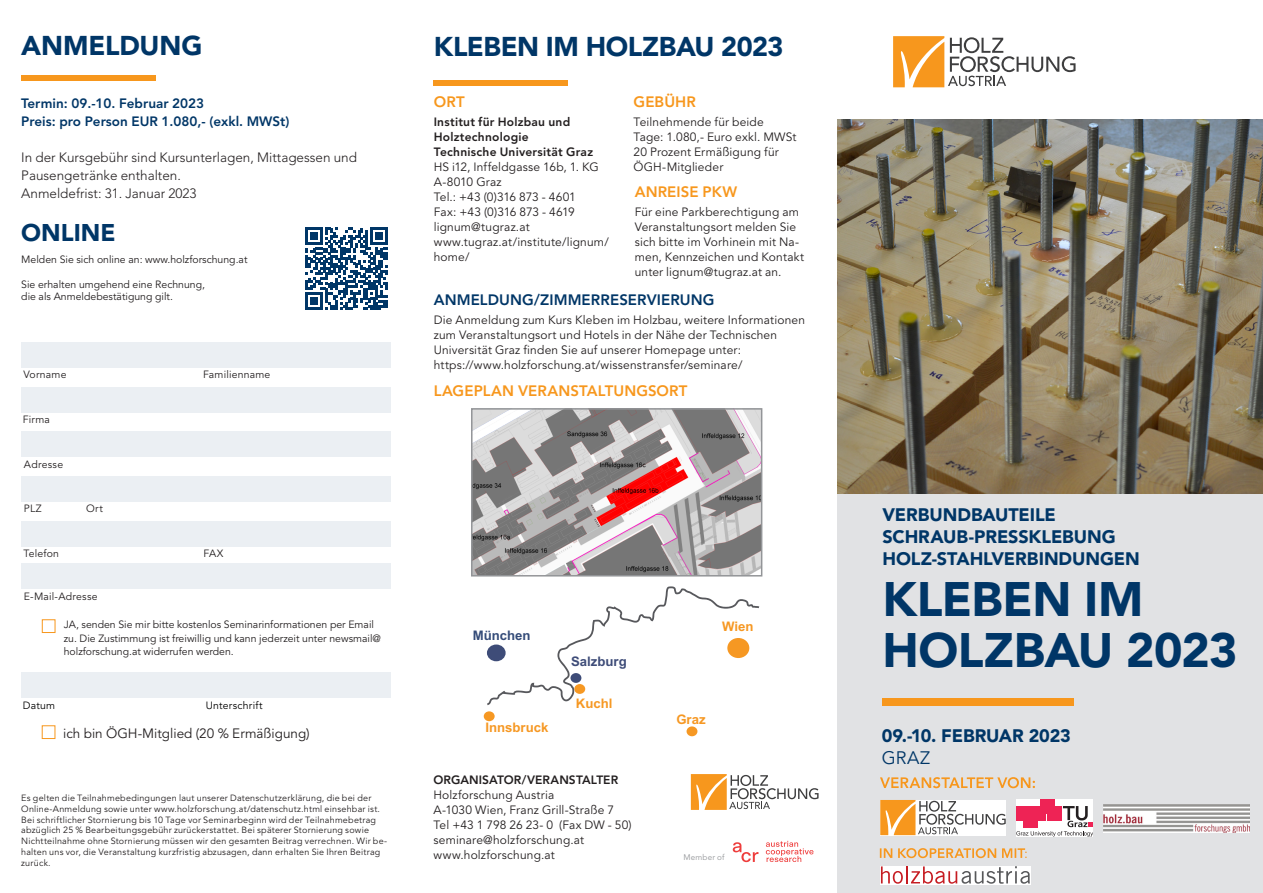
<style>
.page{position:relative;width:1263px;height:893px;background:#fff}
.page>*{position:absolute;margin:0;border:0;box-sizing:border-box;transform-origin:0 0}
.t1{font:900 48px/51px "Avenir";letter-spacing:-.01em;color:#003667}
.t2{font:900 27px "Avenir";letter-spacing:-.015em;color:#003667}
.t3{font:900 24px "Avenir";color:#003667}
.t4{font:900 18px/21.6px "Avenir";letter-spacing:-.005em;color:#003667}
.t5{font:18px "Avenir";color:#003667}
.t6{font:800 15px "Avenir";letter-spacing:.005em;color:#f7971d}
.t7{font:800 15px "Avenir";letter-spacing:.005em;color:#003667}
.t8{font:300 13.5px/18px "Avenir";color:#231f20}
.t9{font:800 13.5px/18px "Avenir";color:#003667}
.t10{font:13.5px "Avenir";color:#231f20}
.t11{font:700 13.2px "Arial";color:#f69823}
.t12{font:700 13.2px "Arial";color:#3e4c78}
.t13{font:700 13.2px "Arial";color:#354c79}
.t14{font:12px/15px "Avenir";letter-spacing:.015em;color:#231f20}
.t15{font:800 12px/15px "Avenir";letter-spacing:.02em;color:#231f20}
.t16{font:10.5px/13.5px "Avenir";color:#231f20}
.t17{font:10.5px "Avenir";letter-spacing:.02em;color:#231f20}
.t18{font:10.5px "Avenir";letter-spacing:.02em;color:#000}
.t19{font:9px/10.8px "Avenir";letter-spacing:.025em;color:#231f20}
.t20{font:8.1px "Avenir";letter-spacing:.025em;color:#939598}
</style>
<div class="page">
<div style="left:838px;top:480px;width:425px;height:413px;background:#e1e2e4"></div>
<img style="left:838px;top:119px;width:425px;height:375px">
<div style="left:882px;top:698px;width:192px;height:8px;background:#f7971d"></div>
<div style="left:434px;top:80px;width:134px;height:5px;background:#f7971d"></div>
<svg style="left:893px;top:36px;width:182px;height:51px"></svg>
<svg style="left:691px;top:774px;width:127px;height:36px"></svg>
<svg style="left:733px;top:842px;width:25px;height:20px"></svg>
<svg style="left:766px;top:841px;width:47px;height:21px"></svg>
<div style="left:21px;top:342px;width:370px;height:26px;background:#ebeff3"></div>
<div style="left:21px;top:387px;width:370px;height:25px;background:#ebeff3"></div>
<div style="left:21px;top:432px;width:370px;height:25px;background:#ebeff3"></div>
<div style="left:21px;top:476px;width:370px;height:26px;background:#ebeff3"></div>
<div style="left:21px;top:521px;width:370px;height:25px;background:#ebeff3"></div>
<div style="left:21px;top:563px;width:370px;height:25px;background:#ebeff3"></div>
<div style="left:21px;top:673px;width:370px;height:25px;background:#ebeff3"></div>
<div style="left:42px;top:725px;width:13px;height:14px;border:1px solid #f7971d"></div>
<svg style="left:305px;top:228px;width:83px;height:82px"></svg>
<div style="left:42px;top:619px;width:13px;height:14px;border:1px solid #f7971d"></div>
<div style="left:21px;top:75px;width:135px;height:5px;background:#f7971d"></div>
<svg style="left:487px;top:586px;width:272px;height:119px"></svg>
<div style="left:727px;top:638px;width:22px;height:20px;background:#f69823;border-radius:50%"></div>
<div style="left:487px;top:644px;width:19px;height:17px;background:#3e4c78;border-radius:50%"></div>
<div style="left:686px;top:726px;width:11px;height:10px;background:#f69823;border-radius:50%"></div>
<div style="left:574px;top:684px;width:11px;height:10px;background:#f69823;border-radius:50%"></div>
<div style="left:484px;top:711px;width:11px;height:10px;background:#f69823;border-radius:50%"></div>
<div style="left:570px;top:673px;width:11px;height:10px;background:#3e4c78;border-radius:50%"></div>
<img style="left:474px;top:411px;width:285px;height:162px">
<div style="left:471px;top:408px;width:291px;height:168px;border:2px solid #939598"></div>
<svg style="left:880px;top:848px;width:147px;height:10px"></svg>
<svg style="left:880px;top:777px;width:155px;height:11px"></svg>
<div style="left:880px;top:866px;width:150px;height:19px;background:#fff"></div>
<svg style="left:881px;top:866px;width:149px;height:18px"></svg>
<svg style="left:880px;top:835px;width:126px;height:1px"></svg>
<svg style="left:880px;top:800px;width:126px;height:35px"></svg>
<div style="left:1016px;top:799px;width:77px;height:38px;background:#fff"></div>
<div style="left:1040px;top:799px;width:14px;height:14px;background:#ee2355"></div>
<svg style="left:1016px;top:806px;width:77px;height:31px"></svg>
<img style="left:1104px;top:805px;width:146px;height:28px">
<h2 class="t2" style="left:21px;top:30px;width:183px">ANMELDUNG</h2>
<p class="t9" style="left:21px;top:94px;width:270px">Termin: 09.-10. Februar 2023<br>Preis: pro Person EUR 1.080,- (exkl. MWSt)</p>
<p class="t8" style="left:21px;top:148px;width:337px">In der Kursgebühr sind Kursunterlagen, Mittagessen und<br>Pausengetränke enthalten.<br>Anmeldefrist: 31. Januar 2023</p>
<h3 class="t3" style="left:21px;top:218px;width:96px">ONLINE</h3>
<p class="t16" style="left:21px;top:253px;width:228px">Melden Sie sich online an: www.holzforschung.at</p>
<p class="t16" style="left:21px;top:278px;width:185px;line-height:12.6px">Sie erhalten umgehend eine Rechnung, die als Anmeldebestätigung gilt.</p>
<p class="t17" style="left:23px;top:368px;width:45px">Vorname</p>
<p class="t16" style="left:203px;top:368px;width:69px">Familienname</p>
<p class="t16" style="left:23px;top:413px;width:29px">Firma</p>
<p class="t17" style="left:24px;top:458px;width:41px">Adresse</p>
<p class="t16" style="left:24px;top:502px;width:19px">PLZ</p>
<p class="t16" style="left:86px;top:502px;width:18px">Ort</p>
<p class="t16" style="left:23px;top:547px;width:37px">Telefon</p>
<p class="t16" style="left:204px;top:547px;width:22px">FAX</p>
<p class="t17" style="left:24px;top:590px;width:75px">E-Mail-Adresse</p>
<h2 class="t2" style="left:434px;top:30px;width:351px">KLEBEN IM HOLZBAU 2023</h2>
<p class="t6" style="left:434px;top:93px;width:32px">ORT</p>
<p class="t15" style="left:434px;top:115px;width:161px">Institut für Holzbau und<br>Holztechnologie<br>Technische Universität Graz</p>
<p class="t14" style="left:434px;top:160px;width:177px">HS i12, Inffeldgasse 16b, 1. KG<br>A-8010 Graz<br>Tel.: +43 (0)316 873 - 4601<br>Fax: +43 (0)316 873 - 4619 lignum@tugraz.at www.tugraz.at/institute/lignum/ home/</p>
<p class="t6" style="left:634px;top:93px;width:64px">GEBÜHR</p>
<p class="t14" style="left:634px;top:115px;width:164px">Teilnehmende für beide<br>Tage: 1.080,- Euro exkl. MWSt<br>20 Prozent Ermäßigung für<br>ÖGH-Mitglieder</p>
<p class="t6" style="left:635px;top:183px;width:104px">ANREISE PKW</p>
<p class="t14" style="left:635px;top:205px;width:171px">Für eine Parkberechtigung am<br>Veranstaltungsort melden Sie sich bitte im Vorhinein mit Na&shy;men, Kennzeichen und Kontakt unter lignum@tugraz.at an.</p>
<p class="t7" style="left:434px;top:291px;width:282px">ANMELDUNG/ZIMMERRESERVIERUNG</p>
<p class="t14" style="left:434px;top:313px;width:373px">Die Anmeldung zum Kurs Kleben im Holzbau, weitere Informationen zum Veranstaltungsort und Hotels in der Nähe der Technischen Universität Graz finden Sie auf unserer Homepage unter: https://www.holzforschung.at/wissenstransfer/seminare/</p>
<p class="t6" style="left:434px;top:381px;width:255px">LAGEPLAN VERANSTALTUNGSORT</p>
<p class="t16" style="left:64px;top:618px;width:319px">JA, senden Sie mir bitte kostenlos Seminarinformationen per Email zu. Die Zustimmung ist freiwillig und kann jederzeit unter newsmail@ holzforschung.at widerrufen werden.</p>
<p class="t13" style="left:473px;top:626px;width:59px">München</p>
<p class="t18" style="left:23px;top:700px;width:34px">Datum</p>
<p class="t18" style="left:206px;top:700px;width:58px">Unterschrift</p>
<p class="t10" style="left:63px;top:726px;width:248px">ich bin ÖGH-Mitglied (20 % Ermäßigung)</p>
<p class="t11" style="left:485px;top:718px;width:65px">Innsbruck</p>
<p class="t12" style="left:571px;top:652px;width:57px">Salzburg</p>
<p class="t11" style="left:576px;top:694px;width:38px">Kuchl</p>
<p class="t19" style="left:21px;top:793px;width:367px">Es gelten die Teilnahmebedingungen laut unserer Datenschutzerklärung, die bei der Online-Anmeldung sowie unter www.holzforschung.at/datenschutz.html einsehbar ist.<br>Bei schriftlicher Stornierung bis 10 Tage vor Seminarbeginn wird der Teilnahmebetrag abzüglich 25 % Bearbeitungsgebühr zurückerstattet. Bei späterer Stornierung sowie Nichtteilnahme ohne Stornierung müssen wir den gesamten Beitrag verrechnen. Wir be&shy;halten uns vor, die Veranstaltung kurzfristig abzusagen, dann erhalten Sie Ihren Beitrag zurück.</p>
<p class="t15" style="left:433px;top:772px;width:186px">ORGANISATOR/VERANSTALTER</p>
<p class="t14" style="left:433px;top:788px;width:200px">Holzforschung Austria<br>A-1030 Wien, Franz Grill-Straße 7<br>Tel +43 1 798 26 23- 0 (Fax DW - 50) seminare@holzforschung.at www.holzforschung.at</p>
<p class="t11" style="left:722px;top:617px;width:33px">Wien</p>
<p class="t11" style="left:676px;top:710px;width:31px">Graz</p>
<p class="t20" style="left:683px;top:853px;width:43px">Member of</p>
<h3 class="t4" style="left:882px;top:504px;width:259px">VERBUNDBAUTEILE<br>SCHRAUB-PRESSKLEBUNG<br>HOLZ-STAHLVERBINDUNGEN</h3>
<h1 class="t1" style="left:882px;top:574px;width:357px">KLEBEN IM<br>HOLZBAU 2023</h1>
<h3 class="t4" style="left:882px;top:725px;width:190px">09.-10. FEBRUAR 2023</h3>
<h3 class="t5" style="left:882px;top:747px;width:50px">GRAZ</h3>
</div>
